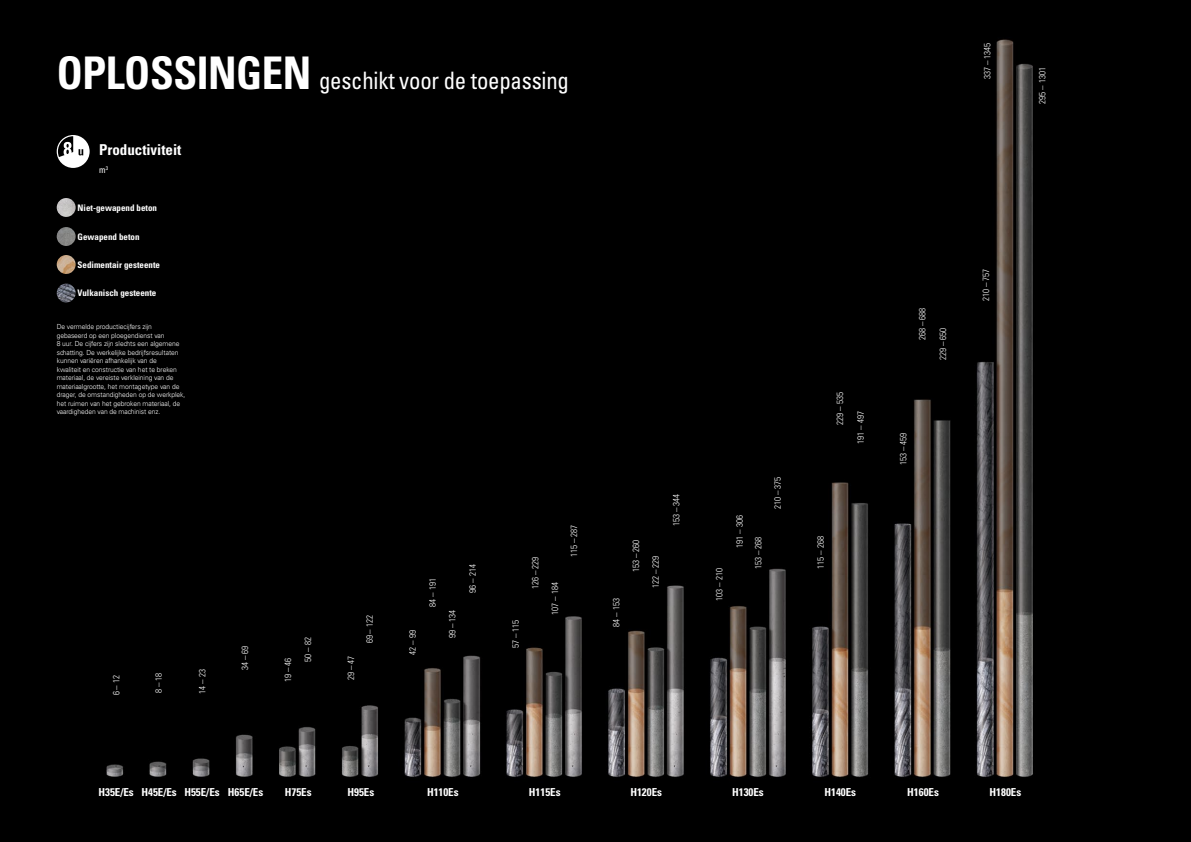
<style>
.page{position:relative;width:1191px;height:842px;background:#fff}
.page>*{position:absolute;margin:0;border:0;box-sizing:border-box;transform-origin:0 0}
.t1{font:condensed 24px "Univers LT Std";letter-spacing:-.01em;color:#fff;scale:.95 1}
.t2{font:700 condensed 15px "Univers LT Std";color:#fff}
.t3{font:700 condensed 11px "Univers LT Std";color:#fff}
.t4{font:300 condensed 9px "Univers LT Std";color:#fff}
.t5{font:700 condensed 9px "Univers LT Std";color:#fff}
.t6{font:condensed 9px "Univers LT Std";color:#fff}
.t7{font:300 7px/8.5px "Univers LT Std";letter-spacing:-.01em;color:#fff;scale:.96 1}
.s1{font-weight:700;font-size:45px}
</style>
<div class="page">
<img style="left:0;top:0;width:1191px;height:842px">
<img style="left:57px;top:284px;width:19px;height:18px;border-radius:9px">
<img style="left:57px;top:255px;width:19px;height:19px;border-radius:9px">
<img style="left:57px;top:227px;width:19px;height:19px;border-radius:9px">
<img style="left:57px;top:198px;width:19px;height:19px;border-radius:9px">
<div style="left:57px;top:135px;width:33px;height:33px;background:#fff;border-radius:50%"></div>
<svg style="left:58px;top:136px;width:15px;height:21px"></svg>
<svg style="left:79px;top:149px;width:4px;height:6px"></svg>
<h1 class="t1" style="left:57px;top:66px;width:541px"><span class="s1">OPLOSSINGEN</span> geschikt voor de toepassing</h1>
<h2 class="t2" style="left:99px;top:140px;width:84px">Productiviteit</h2>
<p class="t6" style="left:99px;top:164px;width:10px">m<sup>3</sup></p>
<p class="t5" style="left:78px;top:202px;width:81px">Niet-gewapend beton</p>
<p class="t5" style="left:78px;top:231px;width:64px">Gewapend beton</p>
<p class="t5" style="left:77px;top:259px;width:84px">Sedimentair gesteente</p>
<p class="t5" style="left:78px;top:287px;width:80px">Vulkanisch gesteente</p>
<p class="t7" style="left:57px;top:322px;width:136px">De vermelde productiecijfers zijn<br>gebaseerd op een ploegendienst van<br>8 uur. De cijfers zijn slechts een algemene schatting. De werkelijke bedrijfsresultaten kunnen variëren afhankelijk van de<br>kwaliteit en constructie van het te breken materiaal, de vereiste verkleining van de materiaalgrootte, het montagetype van de drager, de omstandigheden op de werkplek, het ruimen van het gebroken materiaal, de vaardigheden van de machinist enz.</p>
<p class="t4" style="left:111px;top:695px;width:22px;rotate:-90deg">6 – 12</p>
<p class="t4" style="left:153px;top:693px;width:22px;rotate:-90deg">8 – 18</p>
<p class="t4" style="left:197px;top:694px;width:26px;rotate:-90deg">14 – 23</p>
<p class="t4" style="left:240px;top:670px;width:26px;rotate:-90deg">34 – 69</p>
<p class="t4" style="left:303px;top:662px;width:26px;rotate:-90deg">50 – 82</p>
<p class="t4" style="left:282px;top:682px;width:26px;rotate:-90deg">19 – 46</p>
<p class="t4" style="left:345px;top:680px;width:26px;rotate:-90deg">29 – 47</p>
<p class="t4" style="left:364px;top:643px;width:30px;rotate:-90deg">69 – 122</p>
<p class="t4" style="left:407px;top:655px;width:26px;rotate:-90deg">42 – 99</p>
<p class="t4" style="left:671px;top:526px;width:34px;rotate:-90deg">153 – 344</p>
<p class="t4" style="left:568px;top:557px;width:34px;rotate:-90deg">115 – 287</p>
<p class="t4" style="left:630px;top:572px;width:34px;rotate:-90deg">153 – 260</p>
<p class="t4" style="left:650px;top:588px;width:34px;rotate:-90deg">122 – 229</p>
<p class="t4" style="left:530px;top:589px;width:34px;rotate:-90deg">126 – 229</p>
<p class="t4" style="left:467px;top:593px;width:30px;rotate:-90deg">96 – 214</p>
<p class="t4" style="left:427px;top:606px;width:30px;rotate:-90deg">84 – 191</p>
<p class="t4" style="left:714px;top:601px;width:34px;rotate:-90deg">103 – 210</p>
<p class="t4" style="left:549px;top:614px;width:34px;rotate:-90deg">107 – 184</p>
<p class="t4" style="left:611px;top:627px;width:30px;rotate:-90deg">84 – 153</p>
<p class="t4" style="left:447px;top:638px;width:30px;rotate:-90deg">99 – 134</p>
<p class="t4" style="left:510px;top:648px;width:30px;rotate:-90deg">57 – 115</p>
<p class="t4" style="left:734px;top:548px;width:34px;rotate:-90deg">191 – 306</p>
<p class="t4" style="left:753px;top:569px;width:34px;rotate:-90deg">153 – 268</p>
<p class="t4" style="left:772px;top:509px;width:34px;rotate:-90deg">210 – 375</p>
<p class="t4" style="left:981px;top:79px;width:38px;rotate:-90deg">337 – 1345</p>
<p class="t4" style="left:834px;top:425px;width:34px;rotate:-90deg">229 – 535</p>
<p class="t4" style="left:855px;top:444px;width:34px;rotate:-90deg">191 – 497</p>
<p class="t4" style="left:815px;top:569px;width:34px;rotate:-90deg">115 – 268</p>
<p class="t4" style="left:916px;top:340px;width:34px;rotate:-90deg">268 – 688</p>
<p class="t4" style="left:937px;top:360px;width:34px;rotate:-90deg">229 – 650</p>
<p class="t4" style="left:898px;top:465px;width:34px;rotate:-90deg">153 – 459</p>
<p class="t4" style="left:980px;top:301px;width:34px;rotate:-90deg">210 – 757</p>
<p class="t4" style="left:1037px;top:104px;width:38px;rotate:-90deg">295 – 1301</p>
<h3 class="t3" style="left:98px;top:785px;width:166px">H35E/Es H45E/Es H55E/Es H65E/Es</h3>
<h3 class="t3" style="left:285px;top:785px;width:28px">H75Es</h3>
<h3 class="t3" style="left:347px;top:785px;width:28px">H95Es</h3>
<h3 class="t3" style="left:427px;top:785px;width:33px">H110Es</h3>
<h3 class="t3" style="left:529px;top:785px;width:33px">H115Es</h3>
<h3 class="t3" style="left:630px;top:785px;width:33px">H120Es</h3>
<h3 class="t3" style="left:732px;top:785px;width:33px">H130Es</h3>
<h3 class="t3" style="left:824px;top:785px;width:33px">H140Es</h3>
<h3 class="t3" style="left:907px;top:785px;width:33px">H160Es</h3>
<h3 class="t3" style="left:989px;top:785px;width:33px">H180Es</h3>
</div>
